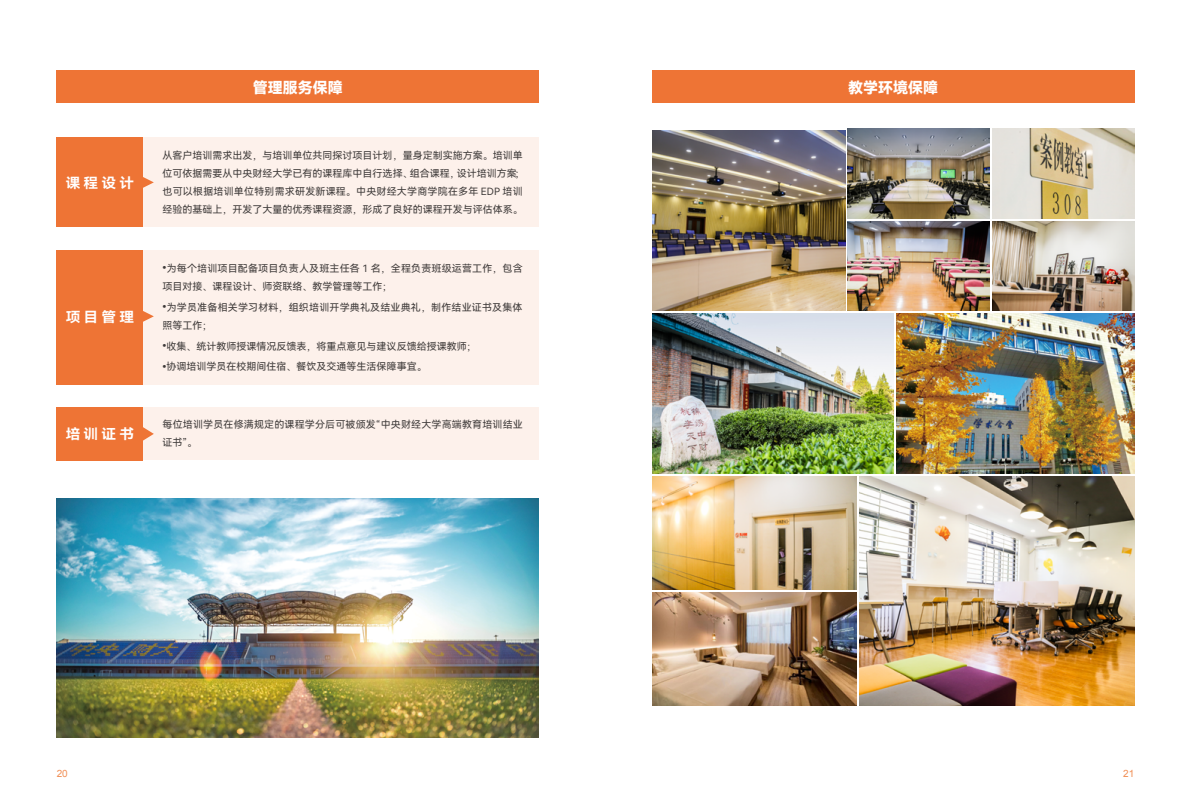
<style>
.page{position:relative;width:1191px;height:808px;background:#fff}
.page>*{position:absolute;margin:0;border:0;box-sizing:border-box;transform-origin:0 0}
.t1{font:15px "Harmony OS Sans SC Black";color:#fff}
.t2{font:14px "Harmony OS Sans SC Bold";letter-spacing:.22em;color:#fff;scale:1.05 1}
.t3{font:10px/18px "Harmony OS Sans SC";color:#3e3a39}
.t4{font:10px/18px "Harmony OS Sans SC";letter-spacing:.02em;color:#3e3a39}
.t5{font:10px "Arial";color:#f18f55}
</style>
<div class="page">
<div style="left:652px;top:71px;width:482px;height:32px;background:#ee7435"></div>
<div style="left:57px;top:71px;width:482px;height:32px;background:#ee7435"></div>
<img style="left:57px;top:499px;width:482px;height:239px">
<img style="left:652px;top:130px;width:193px;height:180px">
<img style="left:652px;top:476px;width:204px;height:113px">
<img style="left:652px;top:592px;width:204px;height:114px">
<img style="left:848px;top:129px;width:141px;height:89px">
<img style="left:992px;top:129px;width:142px;height:89px">
<img style="left:848px;top:221px;width:141px;height:89px">
<img style="left:992px;top:221px;width:142px;height:89px">
<img style="left:859px;top:476px;width:275px;height:230px">
<img style="left:652px;top:313px;width:241px;height:160px">
<img style="left:896px;top:313px;width:238px;height:160px">
<div style="left:143px;top:137px;width:396px;height:90px;background:#fdf1eb"></div>
<div style="left:143px;top:407px;width:396px;height:53px;background:#fdf1eb"></div>
<div style="left:57px;top:137px;width:86px;height:90px;background:#ee7435"></div>
<div style="left:57px;top:407px;width:86px;height:54px;background:#ee7435"></div>
<svg style="left:143px;top:427px;width:11px;height:14px"></svg>
<div style="left:143px;top:250px;width:396px;height:134px;background:#fdf1eb"></div>
<div style="left:57px;top:250px;width:86px;height:134px;background:#ee7435"></div>
<svg style="left:143px;top:311px;width:11px;height:11px"></svg>
<svg style="left:143px;top:177px;width:11px;height:11px"></svg>
<h2 class="t2" style="left:66px;top:173px;width:67px">课程设计</h2>
<h2 class="t2" style="left:66px;top:307px;width:67px">项目管理</h2>
<h2 class="t2" style="left:66px;top:425px;width:67px">培训证书</h2>
<h1 class="t1" style="left:253px;top:77px;width:92px">管理服务保障</h1>
<h1 class="t1" style="left:848px;top:77px;width:91px">教学环境保障</h1>
<p class="t3" style="left:163px;top:146px;width:364px">从客户培训需求出发，与培训单位共同探讨项目计划，量身定制实施方案。培训单位可依据需要从中央财经大学已有的课程库中自行选择、组合课程，设计培训方案；也可以根据培训单位特别需求研发新课程。中央财经大学商学院在多年 EDP 培训经验的基础上，开发了大量的优秀课程资源，形成了良好的课程开发与评估体系。</p>
<p class="t3" style="left:163px;top:259px;width:362px"><sup>●</sup>为每个培训项目配备项目负责人及班主任各 1 名，全程负责班级运营工作，包含项目对接、课程设计、师资联络、教学管理等工作；</p>
<p class="t4" style="left:163px;top:298px;width:361px"><sup>●</sup>为学员准备相关学习材料，组织培训开学典礼及结业典礼，制作结业证书及集体照等工作；</p>
<p class="t3" style="left:163px;top:337px;width:316px"><sup>●</sup>收集、统计教师授课情况反馈表，将重点意见与建议反馈给授课教师；</p>
<p class="t3" style="left:163px;top:357px;width:266px"><sup>●</sup>协调培训学员在校期间住宿、餐饮及交通等生活保障事宜。</p>
<p class="t3" style="left:163px;top:415px;width:362px">每位培训学员在修满规定的课程学分后可被颁发“中央财经大学高端教育培训结业证书”。</p>
<p class="t5" style="left:57px;top:767px;width:13px">20</p>
<p class="t5" style="left:1123px;top:767px;width:13px">21</p>
</div>
